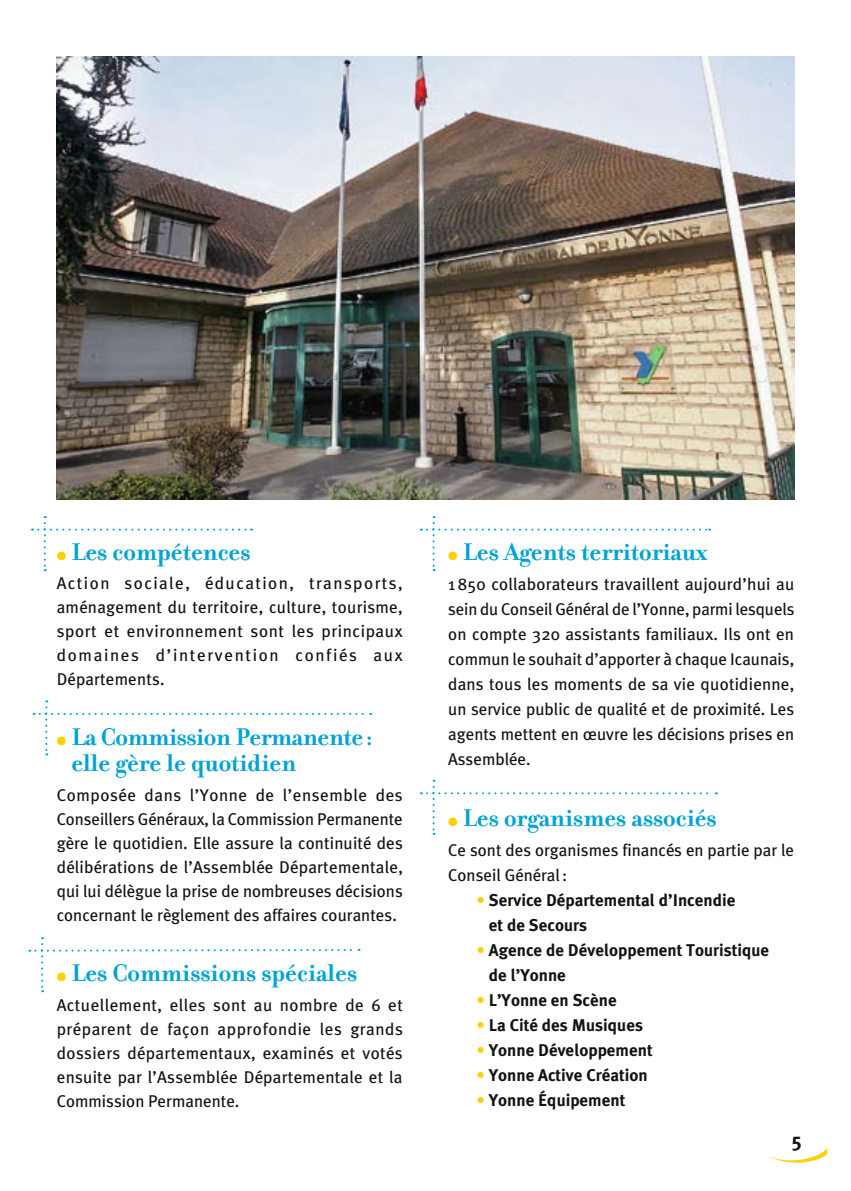
<style>
.page{position:relative;width:851px;height:1191px;background:#fff}
.page>*{position:absolute;margin:0;border:0;box-sizing:border-box;transform-origin:0 0}
.t1{font:700 26px/26px "Filosofia";color:#00a3d4}
.t2{font:700 20px "Meta Plus";color:#111212}
.t3{font:17px/24px "Meta Plus";color:#111212;text-align:justify}
.t4{font:700 17px/25px "Meta Plus";color:#111212}
.s1{color:#fdd000}
</style>
<div class="page">
<img style="left:57px;top:57px;width:737px;height:442px">
<svg style="left:769px;top:1148px;width:58px;height:14px"></svg>
<svg style="left:421px;top:780px;width:295px;height:55px"></svg>
<svg style="left:29px;top:937px;width:330px;height:55px"></svg>
<svg style="left:32px;top:516px;width:220px;height:55px"></svg>
<svg style="left:34px;top:700px;width:337px;height:55px"></svg>
<svg style="left:421px;top:516px;width:289px;height:55px"></svg>
<h1 class="t1" style="left:57px;top:539px;width:195px"><span class="s1">●</span> Les compétences</h1>
<p class="t3" style="left:57px;top:571px;width:347px">Action sociale, éducation, transports, aménagement du territoire, culture, tourisme, sport et environnement sont les principaux domaines d’intervention confiés aux Départements.</p>
<h1 class="t1" style="left:71px;top:724px;width:303px;text-indent:-15px"><span class="s1">●</span> La Commission Permanente: elle gère le quotidien</h1>
<p class="t3" style="left:57px;top:783px;width:348px">Composée dans l’Yonne de l’ensemble des Conseillers Généraux, la Commission Permanente gère le quotidien. Elle assure la continuité des délibérations de l’Assemblée Départementale, qui lui délègue la prise de nombreuses décisions concernant le règlement des affaires courantes.</p>
<h1 class="t1" style="left:57px;top:960px;width:302px"><span class="s1">●</span> Les Commissions spéciales</h1>
<p class="t3" style="left:57px;top:992px;width:348px">Actuellement, elles sont au nombre de 6 et préparent de façon approfondie les grands dossiers départementaux, examinés et votés ensuite par l’Assemblée Départementale et la Commission Permanente.</p>
<h1 class="t1" style="left:448px;top:539px;width:261px"><span class="s1">●</span> Les Agents territoriaux</h1>
<p class="t3" style="left:448px;top:572px;width:348px;line-height:25px">1 850 collaborateurs travaillent aujourd’hui au sein du Conseil Général de l’Yonne, parmi lesquels on compte 320 assistants familiaux. Ils ont en commun le souhait d’apporter à chaque Icaunais, dans tous les moments de sa vie quotidienne, un service public de qualité et de proximité. Les agents mettent en œuvre les décisions prises en Assemblée.</p>
<h1 class="t1" style="left:448px;top:805px;width:270px"><span class="s1">●</span> Les organismes associés</h1>
<p class="t3" style="left:448px;top:838px;width:347px;line-height:25px">Ce sont des organismes financés en partie par le<br>Conseil Général:</p>
<p class="t4" style="left:489px;top:888px;width:248px;text-indent:-12px"><span class="s1">•</span> Service Départemental d’Incendie et de Secours</p>
<p class="t4" style="left:489px;top:937px;width:282px;text-indent:-12px"><span class="s1">•</span> Agence de Développement Touristique de l’Yonne</p>
<p class="t4" style="left:476px;top:987px;width:142px"><span class="s1">•</span> L’Yonne en Scène</p>
<p class="t4" style="left:476px;top:1012px;width:168px"><span class="s1">•</span> La Cité des Musiques</p>
<p class="t4" style="left:476px;top:1037px;width:178px"><span class="s1">•</span> Yonne Développement</p>
<p class="t4" style="left:476px;top:1062px;width:172px"><span class="s1">•</span> Yonne Active Création</p>
<p class="t4" style="left:476px;top:1087px;width:150px"><span class="s1">•</span> Yonne Équipement</p>
<p class="t2" style="left:791px;top:1129px;width:11px">5</p>
</div>
